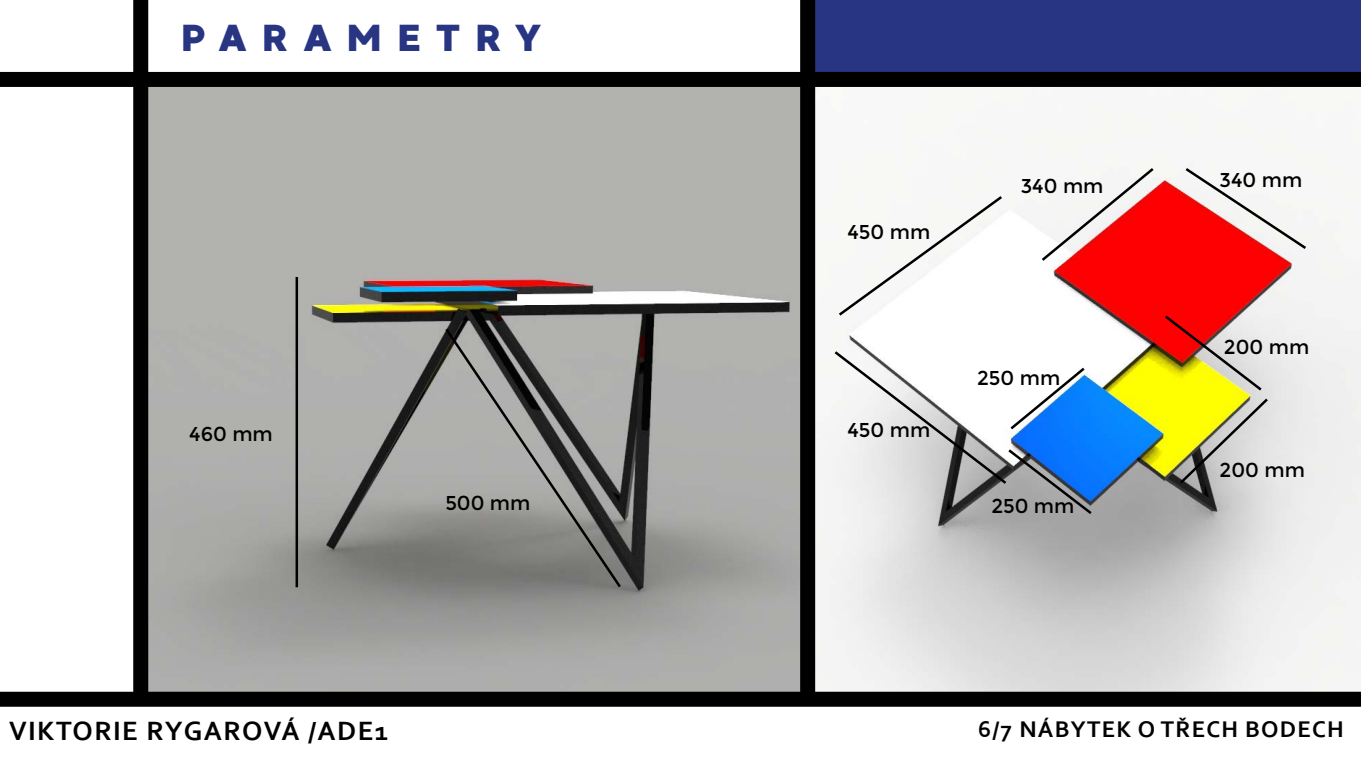
<style>
.page{position:relative;width:1361px;height:766px;background:#fff}
.page>*{position:absolute;margin:0;border:0;box-sizing:border-box;transform-origin:0 0}
.t1{font:37.5px "MADE Good Time Grotesk";letter-spacing:.31em;color:#283583}
.t2{font:700 27.75px "Corbel";letter-spacing:.05em;color:#020203}
.t3{font:700 23.75px "Corbel";letter-spacing:.05em;color:#020203}
.t4{font:20px "Montserrat";color:#000}
</style>
<div class="page">
<img style="left:148px;top:87px;width:652px;height:604px">
<img style="left:815px;top:87px;width:546px;height:604px">
<div style="left:815px;top:0;width:546px;height:72px;background:#283583"></div>
<div style="left:0;top:72px;width:1361px;height:15px;background:#000"></div>
<div style="left:0;top:691px;width:1361px;height:15px;background:#000"></div>
<div style="left:133px;top:0;width:15px;height:703px;background:#000"></div>
<div style="left:800px;top:0;width:15px;height:699px;background:#000"></div>
<hr style="left:295px;top:277px;width:3px;height:310px;background:#000">
<svg style="left:836px;top:193px;width:169px;height:125px"></svg>
<svg style="left:1039px;top:165px;width:117px;height:98px"></svg>
<svg style="left:1183px;top:165px;width:125px;height:86px"></svg>
<svg style="left:1162px;top:313px;width:108px;height:173px;background:#d7b968"></svg>
<svg style="left:832px;top:348px;width:262px;height:168px"></svg>
<svg style="left:443px;top:326px;width:180px;height:264px;background:#8a8b88"></svg>
<h1 class="t1" style="left:180px;top:14px;width:365px">PARAMETRY</h1>
<p class="t4" style="left:189px;top:422px;width:85px">460 mm</p>
<p class="t4" style="left:445px;top:491px;width:87px">500 mm</p>
<p class="t4" style="left:847px;top:220px;width:84px">450 mm</p>
<p class="t4" style="left:847px;top:418px;width:84px">450 mm</p>
<p class="t4" style="left:1020px;top:174px;width:84px">340 mm</p>
<p class="t4" style="left:1219px;top:169px;width:84px">340 mm</p>
<p class="t4" style="left:977px;top:366px;width:85px">250 mm</p>
<p class="t4" style="left:991px;top:494px;width:85px">250 mm</p>
<p class="t4" style="left:1224px;top:335px;width:87px">200 mm</p>
<p class="t4" style="left:1219px;top:458px;width:87px">200 mm</p>
<h2 class="t2" style="left:9px;top:713px;width:381px">VIKTORIE RYGAROVÁ /ADE1</h2>
<p class="t3" style="left:978px;top:714px;width:367px">6/7 NÁBYTEK O TŘECH BODECH</p>
</div>
